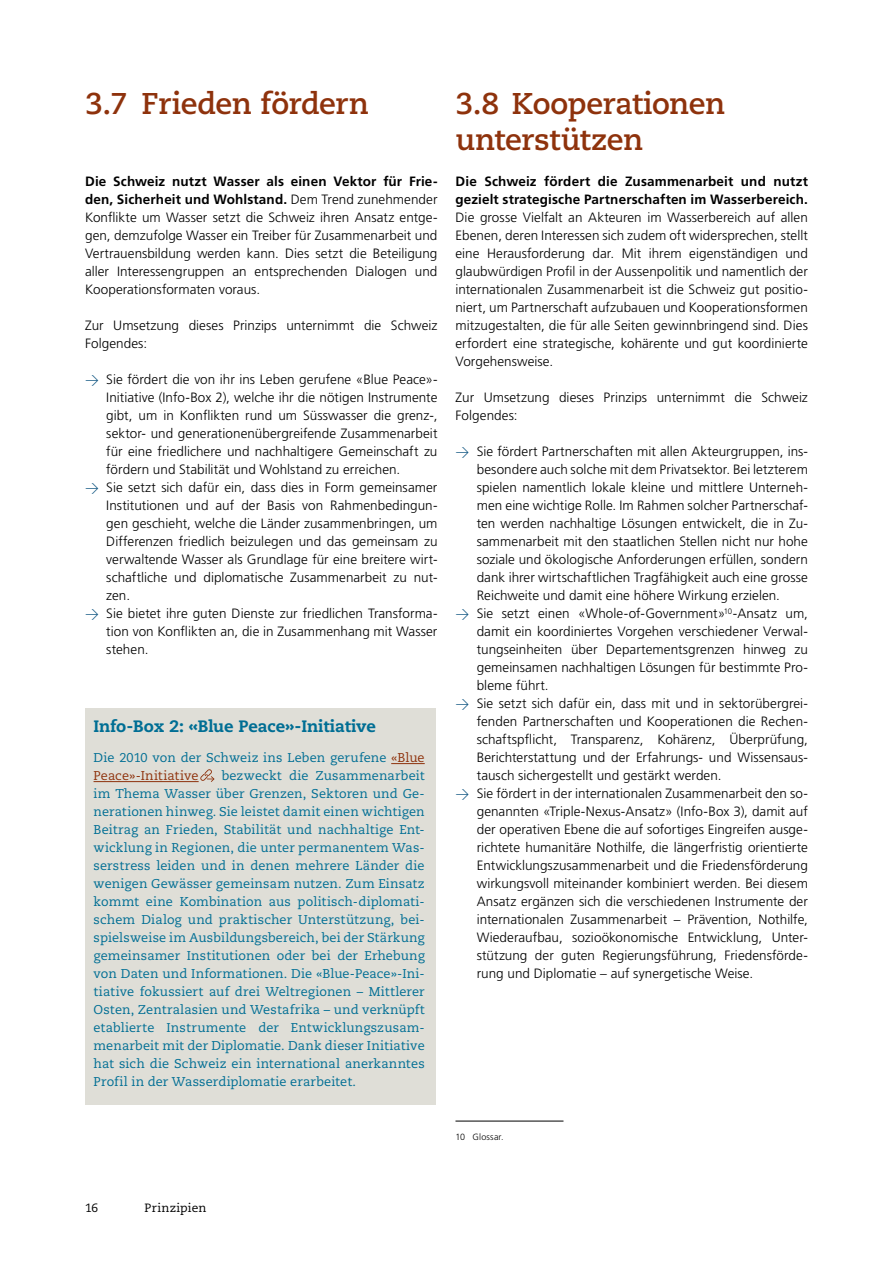
<style>
.page{position:relative;width:893px;height:1263px;background:#fff}
.page>*{position:absolute;margin:0;border:0;box-sizing:border-box;transform-origin:0 0}
._3_Zwischentitel_21p{font:700 30px/36px "PMN Caecilia 75";letter-spacing:-.015em;color:#8e320c}
.Kastentitel{font:800 16.5px "PMN Caecilia 85";letter-spacing:-.005em;color:#006e94}
._4_Lauftext_9pt{font:300 13.5px/18px "Frutiger LT Pro";color:#000;text-align:justify}
.Kasten{font:12.75px/18px "PMN Caecilia 55 Roman";letter-spacing:.005em;color:#006e94}
.t1{font:12px "PMN Caecilia 55 Roman";letter-spacing:.015em;color:#000}
._4_Fussnote{font:300 9px "Frutiger LT Pro";letter-spacing:.02em;color:#000}
.s1{font-weight:700}
.s2{font-family:"DINOT";color:#004b7a}
.s3{color:#8e320c}
</style>
<div class="page">
<div style="left:85px;top:708px;width:351px;height:396px;background:#dfded7"></div>
<hr style="left:391px;top:763px;width:34px;height:1px;background:#8e320c">
<hr style="left:94px;top:781px;width:105px;height:1px;background:#8e320c">
<svg style="left:200px;top:769px;width:15px;height:13px"></svg>
<hr style="left:455px;top:1121px;width:108px;height:1px;background:#000">
<p class="_3_Zwischentitel_21p" style="left:85px;top:86px;width:285px">3.7 Frieden fördern</p>
<p class="_4_Lauftext_9pt" style="left:85px;top:173px;width:354px"><span class="s1">Die Schweiz nutzt Wasser als einen Vektor für Frie&shy;den, Sicherheit und Wohlstand.</span> Dem Trend zunehmender Konflikte um Wasser setzt die Schweiz ihren Ansatz entge&shy;gen, demzufolge Wasser ein Treiber für Zusammenarbeit und Vertrauensbildung werden kann. Dies setzt die Beteiligung aller Interessengruppen an entsprechenden Dialogen und Kooperationsformaten voraus.</p>
<p class="_4_Lauftext_9pt" style="left:85px;top:317px;width:354px">Zur Umsetzung dieses Prinzips unternimmt die Schweiz<br>Folgendes:</p>
<p class="_4_Lauftext_9pt" style="left:106px;top:371px;width:333px;text-indent:-21px"><span class="s2">→</span> Sie fördert die von ihr ins Leben gerufene «Blue Peace»- Initiative (Info-Box 2), welche ihr die nötigen Instrumente gibt, um in Konflikten rund um Süsswasser die grenz-, sektor- und generationenübergreifende Zusammenarbeit für eine friedlichere und nachhaltigere Gemeinschaft zu fördern und Stabilität und Wohlstand zu erreichen.</p>
<p class="_4_Lauftext_9pt" style="left:106px;top:479px;width:333px;text-indent:-21px"><span class="s2">→</span> Sie setzt sich dafür ein, dass dies in Form gemeinsamer Institutionen und auf der Basis von Rahmenbedingun&shy;gen geschieht, welche die Länder zusammenbringen, um Differenzen friedlich beizulegen und das gemeinsam zu verwaltende Wasser als Grundlage für eine breitere wirt&shy;schaftliche und diplomatische Zusammenarbeit zu nut&shy;zen.</p>
<p class="_4_Lauftext_9pt" style="left:106px;top:605px;width:333px;text-indent:-21px"><span class="s2">→</span> Sie bietet ihre guten Dienste zur friedlichen Transforma&shy;tion von Konflikten an, die in Zusammenhang mit Wasser stehen.</p>
<p class="Kastentitel" style="left:94px;top:716px;width:284px">Info-Box 2: «Blue Peace»-Initiative</p>
<p class="Kasten" style="left:94px;top:749px;width:333px">Die 2010 von der Schweiz ins Leben gerufene <span class="s3">«Blue<br>Peace»-Initiative</span></p>
<p class="Kasten" style="left:94px;top:767px;width:333px;text-align:justify;text-indent:128px">bezweckt die Zusammenarbeit im Thema Wasser über Grenzen, Sektoren und Ge&shy;nerationen hinweg. Sie leistet damit einen wichtigen Beitrag an Frieden, Stabilität und nachhaltige Ent&shy;wicklung in Regionen, die unter permanentem Was&shy;serstress leiden und in denen mehrere Länder die wenigen Gewässer gemeinsam nutzen. Zum Einsatz kommt eine Kombination aus politisch-diplomati&shy;schem Dialog und praktischer Unterstützung, bei&shy;spielsweise im Ausbildungsbereich, bei der Stärkung gemeinsamer Institutionen oder bei der Erhebung von Daten und Informationen. Die «Blue-Peace»-Ini&shy;tiative fokussiert auf drei Weltregionen – Mittlerer Osten, Zentralasien und Westafrika – und verknüpft etablierte Instrumente der Entwicklungszusam&shy;menarbeit mit der Diplomatie. Dank dieser Initiative hat sich die Schweiz ein international anerkanntes Profil in der Wasserdiplomatie erarbeitet.</p>
<p class="_3_Zwischentitel_21p" style="left:455px;top:86px;width:271px">3.8 Kooperationen unterstützen</p>
<p class="_4_Lauftext_9pt" style="left:455px;top:173px;width:354px"><span class="s1">Die Schweiz fördert die Zusammenarbeit und nutzt gezielt strategische Partnerschaften im Wasserbereich.<br></span>Die grosse Vielfalt an Akteuren im Wasserbereich auf allen Ebenen, deren Interessen sich zudem oft widersprechen, stellt eine Herausforderung dar. Mit ihrem eigenständigen und glaubwürdigen Profil in der Aussenpolitik und namentlich der internationalen Zusammenarbeit ist die Schweiz gut positio&shy;niert, um Partnerschaft aufzubauen und Kooperationsformen mitzugestalten, die für alle Seiten gewinnbringend sind. Dies erfordert eine strategische, kohärente und gut koordinierte Vorgehensweise.</p>
<p class="_4_Lauftext_9pt" style="left:455px;top:389px;width:354px">Zur Umsetzung dieses Prinzips unternimmt die Schweiz<br>Folgendes:</p>
<p class="_4_Lauftext_9pt" style="left:477px;top:443px;width:333px;text-indent:-21px"><span class="s2">→</span> Sie fördert Partnerschaften mit allen Akteurgruppen, ins&shy;besondere auch solche mit dem Privatsektor. Bei letzterem spielen namentlich lokale kleine und mittlere Unterneh&shy;men eine wichtige Rolle. Im Rahmen solcher Partnerschaf&shy;ten werden nachhaltige Lösungen entwickelt, die in Zu&shy;sammenarbeit mit den staatlichen Stellen nicht nur hohe soziale und ökologische Anforderungen erfüllen, sondern dank ihrer wirtschaftlichen Tragfähigkeit auch eine grosse Reichweite und damit eine höhere Wirkung erzielen.</p>
<p class="_4_Lauftext_9pt" style="left:477px;top:605px;width:333px;text-indent:-21px"><span class="s2">→</span> Sie setzt einen «Whole-of-Government»<sup>10</sup>-Ansatz um, damit ein koordiniertes Vorgehen verschiedener Verwal&shy;tungseinheiten über Departementsgrenzen hinweg zu gemeinsamen nachhaltigen Lösungen für bestimmte Pro&shy;bleme führt.</p>
<p class="_4_Lauftext_9pt" style="left:477px;top:695px;width:333px;text-indent:-21px"><span class="s2">→</span> Sie setzt sich dafür ein, dass mit und in sektorübergrei&shy;fenden Partnerschaften und Kooperationen die Rechen&shy;schaftspflicht, Transparenz, Kohärenz, Überprüfung, Berichterstattung und der Erfahrungs- und Wissensaus&shy;tausch sichergestellt und gestärkt werden.</p>
<p class="_4_Lauftext_9pt" style="left:477px;top:785px;width:333px;text-indent:-21px"><span class="s2">→</span> Sie fördert in der internationalen Zusammenarbeit den so&shy;genannten «Triple-Nexus-Ansatz» (Info-Box 3), damit auf der operativen Ebene die auf sofortiges Eingreifen ausge&shy;richtete humanitäre Nothilfe, die längerfristig orientierte Entwicklungszusammenarbeit und die Friedensförderung wirkungsvoll miteinander kombiniert werden. Bei diesem Ansatz ergänzen sich die verschiedenen Instrumente der internationalen Zusammenarbeit – Prävention, Nothilfe, Wiederaufbau, sozioökonomische Entwicklung, Unter&shy;stützung der guten Regierungsführung, Friedensförde&shy;rung und Diplomatie – auf synergetische Weise.</p>
<p class="_4_Fussnote" style="left:455px;top:1132px;width:50px">10 Glossar.</p>
<p class="t1" style="left:85px;top:1201px;width:15px">16</p>
<p class="t1" style="left:145px;top:1201px;width:63px">Prinzipien</p>
</div>
